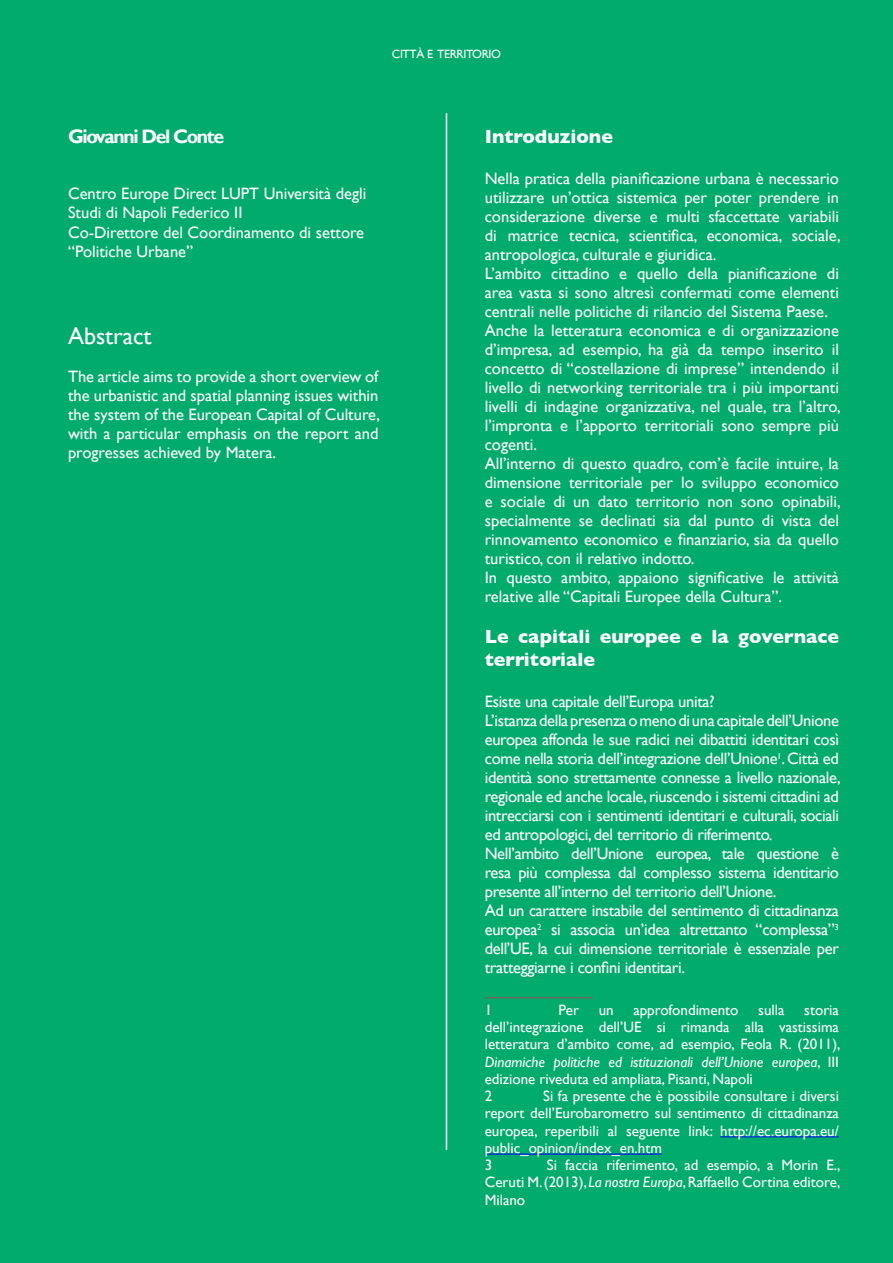
<style>
.page{position:relative;width:893px;height:1263px;background:#00ab6b}
.page>*{position:absolute;margin:0;border:0;box-sizing:border-box;transform-origin:0 0}
.TESTO{font:24px "Gill Sans";color:#fff}
.TITOLO_2{font:700 19.5px/22.4px "Gill Sans";color:#fff}
.AUTORE{font:700 19.5px "Gill Sans";letter-spacing:-.07em;color:#fff}
.TESTO-2{font:16.5px/19px "Gill Sans";color:#fff;text-align:justify}
.AUTORE-2{font:16.5px/19.5px "Gill Sans";color:#fff}
.TESTO-3{font:16.5px "Gill Sans";letter-spacing:-.02em;color:#fff}
.NOTE_TESTO{font:15px/17.2px "Gill Sans";color:#fff;text-align:justify}
.t1{font:12px "Gill Sans";letter-spacing:-.03em;color:#fff}
.s1{font-style:italic}
</style>
<div class="page">
<hr style="left:446px;top:113px;width:1px;height:1037px;background:#fff">
<hr style="left:485px;top:997px;width:108px;height:1px;background:#6b6360">
<hr style="left:720px;top:1136px;width:119px;height:1px;background:#00f">
<hr style="left:485px;top:1154px;width:177px;height:1px;background:#00f">
<p class="t1" style="left:392px;top:47px;width:111px">CITTÀ E TERRITORIO</p>
<p class="AUTORE" style="left:68px;top:125px;width:158px">Giovanni Del Conte</p>
<p class="AUTORE-2" style="left:68px;top:184px;width:300px">Centro Europe Direct LUPT Università degli<br>Studi di Napoli Federico II</p>
<p class="AUTORE-2" style="left:68px;top:223px;width:298px">Co-Direttore del Coordinamento di settore “Politiche Urbane”</p>
<p class="TESTO" style="left:68px;top:322px;width:85px">Abstract</p>
<p class="TESTO-2" style="left:68px;top:367px;width:314px">The article aims to provide a short overview of the urbanistic and spatial planning issues within the system of the European Capital of Culture, with a particular emphasis on the report and progresses achieved by Matera.</p>
<p class="TITOLO_2" style="left:485px;top:125px;width:130px">Introduzione</p>
<p class="TESTO-2" style="left:485px;top:169px;width:357px">Nella pratica della pianificazione urbana è necessario utilizzare un’ottica sistemica per poter prendere in considerazione diverse e multi sfaccettate variabili di matrice tecnica, scientifica, economica, sociale, antropologica, culturale e giuridica.</p>
<p class="TESTO-2" style="left:485px;top:264px;width:356px">L’ambito cittadino e quello della pianificazione di area vasta si sono altresì confermati come elementi centrali nelle politiche di rilancio del Sistema Paese.</p>
<p class="TESTO-2" style="left:485px;top:321px;width:357px">Anche la letteratura economica e di organizzazione d’impresa, ad esempio, ha già da tempo inserito il concetto di “costellazione di imprese” intendendo il livello di networking territoriale tra i più importanti livelli di indagine organizzativa, nel quale, tra l’altro, l’impronta e l’apporto territoriali sono sempre più cogenti.</p>
<p class="TESTO-2" style="left:485px;top:454px;width:357px">All’interno di questo quadro, com’è facile intuire, la dimensione territoriale per lo sviluppo economico e sociale di un dato territorio non sono opinabili, specialmente se declinati sia dal punto di vista del rinnovamento economico e finanziario, sia da quello turistico, con il relativo indotto.</p>
<p class="TESTO-2" style="left:485px;top:568px;width:356px">In questo ambito, appaiono significative le attività relative alle “Capitali Europee della Cultura”.</p>
<p class="TITOLO_2" style="left:485px;top:625px;width:356px">Le capitali europee e la governace territoriale</p>
<p class="TESTO-3" style="left:485px;top:692px;width:232px">Esiste una capitale dell’Europa unita?</p>
<p class="TESTO-2" style="left:485px;top:711px;width:357px">L’istanza della presenza o meno di una capitale dell’Unione europea affonda le sue radici nei dibattiti identitari così come nella storia dell’integrazione dell’Unione<sup>1</sup>. Città ed identità sono strettamente connesse a livello nazionale, regionale ed anche locale, riuscendo i sistemi cittadini ad intrecciarsi con i sentimenti identitari e culturali, sociali ed antropologici, del territorio di riferimento.</p>
<p class="TESTO-2" style="left:485px;top:844px;width:356px">Nell’ambito dell’Unione europea, tale questione è resa più complessa dal complesso sistema identitario presente all’interno del territorio dell’Unione.</p>
<p class="TESTO-2" style="left:485px;top:901px;width:356px">Ad un carattere instabile del sentimento di cittadinanza europea<sup>2</sup> si associa un’idea altrettanto “complessa”<sup>3 </sup>dell’UE, la cui dimensione territoriale è essenziale per tratteggiarne i confini identitari.</p>
<p class="NOTE_TESTO" style="left:485px;top:1001px;width:9px">1</p>
<p class="NOTE_TESTO" style="left:559px;top:1001px;width:22px">Per</p>
<p class="NOTE_TESTO" style="left:599px;top:1001px;width:16px">un</p>
<p class="NOTE_TESTO" style="left:633px;top:1001px;width:106px">approfondimento</p>
<p class="NOTE_TESTO" style="left:758px;top:1001px;width:28px">sulla</p>
<p class="NOTE_TESTO" style="left:485px;top:1001px;width:357px;text-indent:320px">storia dell’integrazione dell’UE si rimanda alla vastissima letteratura d’ambito come, ad esempio, Feola R. (2011), <span class="s1">Dinamiche politiche ed istituzionali dell’Unione europea</span>, III edizione riveduta ed ampliata, Pisanti, Napoli</p>
<p class="NOTE_TESTO" style="left:485px;top:1087px;width:9px">2</p>
<p class="NOTE_TESTO" style="left:485px;top:1087px;width:356px;text-indent:59px">Si fa presente che è possibile consultare i diversi report dell’Eurobarometro sul sentimento di cittadinanza europea, reperibili al seguente link: http://ec.europa.eu/ public_opinion/index_en.htm</p>
<p class="NOTE_TESTO" style="left:485px;top:1156px;width:9px">3</p>
<p class="NOTE_TESTO" style="left:485px;top:1156px;width:357px;text-indent:62px">Si faccia riferimento, ad esempio, a Morin E., Ceruti M. (2013), <span class="s1">La nostra Europa</span>, Raffaello Cortina editore, Milano</p>
</div>
